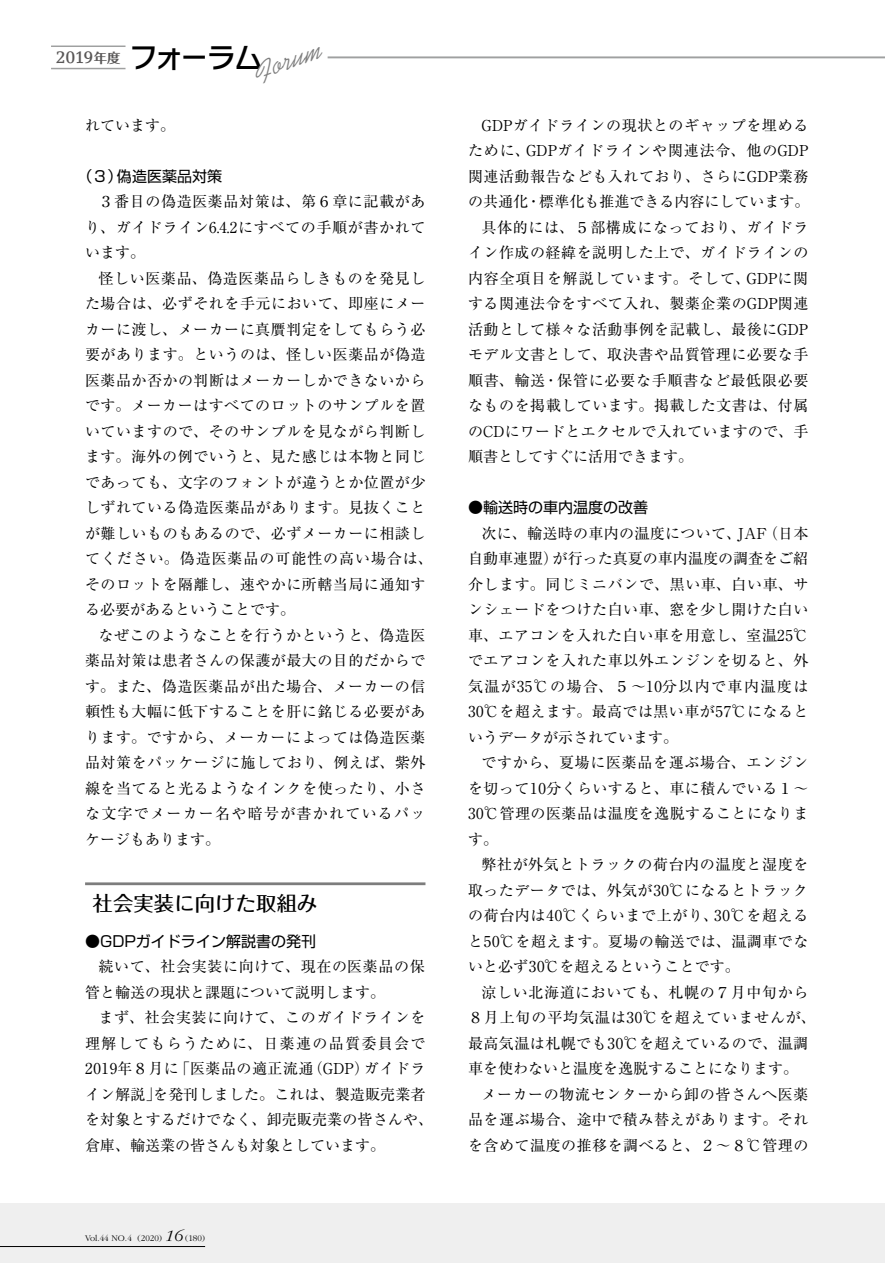
<style>
.page{position:relative;width:885px;height:1263px;background:#fff}
.page>*{position:absolute;margin:0;border:0;box-sizing:border-box;transform-origin:0 0}
.t1{font:italic 30px "Kaufmann";color:#7d7d7d}
.t2{font:500 27.9px "Typelabo N Std";letter-spacing:-.035em;color:#000}
.t3{font:500 20.25px "Folk Pro";letter-spacing:.01em;color:#000}
.t4{font:15px/25.5px "Ryumin Pro";letter-spacing:.035em;color:#000;text-align:justify}
.t5{font:15px/25.5px "Ryumin Pro";letter-spacing:.01em;color:#000}
.t6{font:15px/25.5px "Ryumin Pro";color:#000}
.t7{font:15px "Ryumin Pro";letter-spacing:.055em;color:#000}
.t8{font:15px "Shin Go Pro";color:#000}
.t9{font:15px "Ryumin Pro";letter-spacing:.015em;color:#000}
.t10{font:300 9px "Garamond";color:#000}
.s1{font-family:"Lino Letter";font-size:16.8px;color:#595757}
.s2{font-style:italic;font-size:16.5px}
</style>
<div class="page">
<div style="left:0;top:1203px;width:884px;height:60px;background:#efefef"></div>
<hr style="left:0;top:1246px;width:205px;height:1px;background:#000">
<hr style="left:327px;top:56px;width:557px;height:2px;background:#9fa0a0">
<hr style="left:85px;top:882px;width:340px;height:3px;background:#7d7d7d">
<hr style="left:51px;top:68px;width:74px;height:1px;background:#9fa0a0">
<hr style="left:51px;top:46px;width:74px;height:1px;background:#9fa0a0">
<h2 class="t2" style="left:56px;top:36px;width:208px"><span class="s1">2019</span><sup>年度</sup> フォーラム</h2>
<h1 class="t1" style="left:247px;top:55px;width:73px;rotate:-20deg">Forum</h1>
<p class="t4" style="left:85px;top:111px;width:91px">れています。</p>
<p class="t8" style="left:78px;top:163px;width:146px">（３）偽造医薬品対策</p>
<p class="t4" style="left:85px;top:188px;width:342px;text-indent:14px">３番目の偽造医薬品対策は、第６章に記載があり、ガイドライン6.4.2にすべての手順が書かれています。</p>
<p class="t4" style="left:85px;top:264px;width:349px;text-align:left;text-indent:14px">怪しい医薬品、偽造医薬品らしきものを発見した場合は、必ずそれを手元において、即座にメーカーに渡し、メーカーに真贋判定をしてもらう必要があります。というのは、怪しい医薬品が偽造医薬品か否かの判断はメーカーしかできないからです。メーカーはすべてのロットのサンプルを置いていますので、そのサンプルを見ながら判断します。海外の例でいうと、見た感じは本物と同じであっても、文字のフォントが違うとか位置が少しずれている偽造医薬品があります。見抜くことが難しいものもあるので、必ずメーカーに相談してください。偽造医薬品の可能性の高い場合は、そのロットを隔離し、速やかに所轄当局に通知する必要があるということです。</p>
<p class="t4" style="left:85px;top:621px;width:342px;text-indent:14px">なぜこのようなことを行うかというと、偽造医薬品対策は患者さんの保護が最大の目的だからです。また、偽造医薬品が出た場合、メーカーの信頼性も大幅に低下することを肝に銘じる必要があります。ですから、メーカーによっては偽造医薬品対策をパッケージに施しており、例えば、紫外線を当てると光るようなインクを使ったり、小さな文字でメーカー名や暗号が書かれているパッケージもあります。</p>
<h3 class="t3" style="left:93px;top:886px;width:226px">社会実装に向けた取組み</h3>
<p class="t8" style="left:85px;top:928px;width:232px">●GDPガイドライン解説書の発刊</p>
<p class="t6" style="left:85px;top:953px;width:341px;text-indent:14px">続いて、社会実装に向けて、現在の医薬品の保管と輸送の現状と課題について説明します。</p>
<p class="t5" style="left:85px;top:1004px;width:349px;text-indent:14px">まず、社会実装に向けて、このガイドラインを理解してもらうために、日薬連の品質委員会で<br>2019年８月に「医薬品の適正流通（GDP）ガイドライン解説」を発刊しました。これは、製造販売業者を対象とするだけでなく、卸売販売業の皆さんや、倉庫、輸送業の皆さんも対象としています。</p>
<p class="t10" style="left:85px;top:1233px;width:121px">Vol.44 NO.4 (2020) <span class="s2">16</span> (180)</p>
<p class="t4" style="left:481px;top:111px;width:328px">GDPガイドラインの現状とのギャップを埋める</p>
<p class="t7" style="left:468px;top:139px;width:342px">ために、GDPガイドラインや関連法令、他のGDP</p>
<p class="t4" style="left:468px;top:162px;width:342px">関連活動報告なども入れており、さらにGDP業務</p>
<p class="t6" style="left:468px;top:188px;width:343px">の共通化・標準化も推進できる内容にしています。</p>
<p class="t4" style="left:481px;top:213px;width:328px">具体的には、５部構成になっており、ガイドラ</p>
<p class="t4" style="left:468px;top:239px;width:342px">イン作成の経緯を説明した上で、ガイドラインの</p>
<p class="t7" style="left:468px;top:266px;width:342px">内容全項目を解説しています。そして、GDPに関</p>
<p class="t4" style="left:468px;top:290px;width:342px">する関連法令をすべて入れ、製薬企業のGDP関連</p>
<p class="t4" style="left:468px;top:315px;width:342px">活動として様々な活動事例を記載し、最後にGDP</p>
<p class="t4" style="left:468px;top:341px;width:342px">モデル文書として、取決書や品質管理に必要な手</p>
<p class="t4" style="left:468px;top:366px;width:342px">順書、輸送・保管に必要な手順書など最低限必要</p>
<p class="t4" style="left:468px;top:392px;width:342px">なものを掲載しています。掲載した文書は、付属</p>
<p class="t9" style="left:468px;top:419px;width:342px">のCDにワードとエクセルで入れていますので、手</p>
<p class="t6" style="left:468px;top:443px;width:226px">順書としてすぐに活用できます。</p>
<p class="t8" style="left:468px;top:495px;width:181px">●輸送時の車内温度の改善</p>
<p class="t4" style="left:468px;top:519px;width:342px;text-indent:13px">次に、輸送時の車内の温度について、JAF（日本自動車連盟）が行った真夏の車内温度の調査をご紹介します。同じミニバンで、黒い車、白い車、サンシェードをつけた白い車、窓を少し開けた白い車、エアコンを入れた白い車を用意し、室温25℃でエアコンを入れた車以外エンジンを切ると、外気温が35℃の場合、５～10分以内で車内温度は30℃を超えます。最高では黒い車が57℃になるというデータが示されています。</p>
<p class="t4" style="left:468px;top:749px;width:342px;text-indent:13px">ですから、夏場に医薬品を運ぶ場合、エンジンを切って10分くらいすると、車に積んでいる１～30℃管理の医薬品は温度を逸脱することになります。</p>
<p class="t4" style="left:468px;top:851px;width:342px;text-indent:13px">弊社が外気とトラックの荷台内の温度と湿度を取ったデータでは、外気が30℃になるとトラックの荷台内は40℃くらいまで上がり、30℃を超えると50℃を超えます。夏場の輸送では、温調車でないと必ず30℃を超えるということです。</p>
<p class="t4" style="left:468px;top:978px;width:349px;text-align:left;text-indent:13px">涼しい北海道においても、札幌の７月中旬から<br>８月上旬の平均気温は30℃を超えていませんが、最高気温は札幌でも30℃を超えているので、温調車を使わないと温度を逸脱することになります。</p>
<p class="t4" style="left:468px;top:1080px;width:342px;text-indent:13px">メーカーの物流センターから卸の皆さんへ医薬品を運ぶ場合、途中で積み替えがあります。それを含めて温度の推移を調べると、２～８℃管理の</p>
</div>
